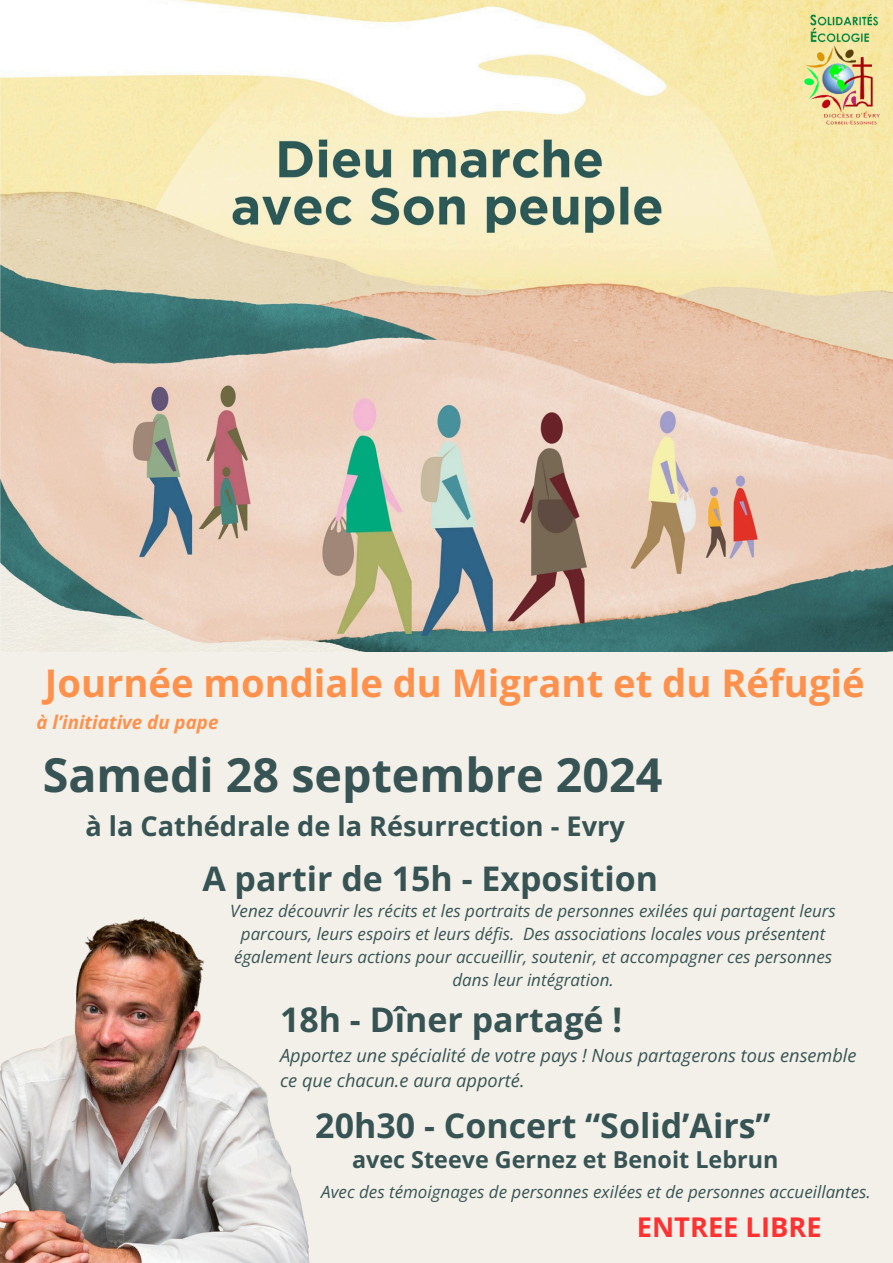
<style>
.page{position:relative;width:893px;height:1263px;background:#f2f0e8}
.page>*{position:absolute;margin:0;border:0;box-sizing:border-box;transform-origin:0 0}
.t1{font:700 46.65px "Open Sans";color:#375354}
.t2{font:700 38.17px "Open Sans";color:#ff914d}
.t3{font:700 33.9px "Open Sans";color:#375354}
.t4{font:700 27.22px "Open Sans";color:#ff3131}
.t5{font:700 27.15px "Open Sans";color:#375354}
.t6{font:700 23.33px "Open Sans";color:#375354}
.t7{font:italic 700 18.75px "Open Sans";color:#ff914d}
.t8{font:italic 18.15px/25.3px "Open Sans";color:#375354}
.t9{font:italic 16.95px/23.1px "Open Sans";color:#375354;text-align:center}
</style>
<div class="page">
<img style="left:0;top:0;width:893px;height:652px">
<img style="left:0;top:917px;width:310px;height:346px">
<img style="left:789px;top:15px;width:104px;height:109px">
<h5 class="t2" style="left:45px;top:656px;width:821px">Journée mondiale du Migrant et du Réfugié</h5>
<h5 class="t7" style="left:37px;top:709px;width:183px">à l’initiative du pape</h5>
<h4 class="t1" style="left:43px;top:742px;width:621px">Samedi 28 septembre 2024</h4>
<h4 class="t5" style="left:85px;top:807px;width:541px">à la Cathédrale de la Résurrection - Evry</h4>
<p class="t3" style="left:202px;top:855px;width:457px">A partir de 15h - Exposition</p>
<p class="t9" style="left:230px;top:899px;width:607px">Venez découvrir les récits et les portraits de personnes exilées qui partagent leurs parcours, leurs espoirs et leurs défis. Des associations locales vous présentent également leurs actions pour accueillir, soutenir, et accompagner ces personnes dans leur intégration.</p>
<p class="t3" style="left:280px;top:996px;width:343px">18h - Dîner partagé !</p>
<h3 class="t8" style="left:280px;top:1042px;width:578px">Apportez une spécialité de votre pays ! Nous partagerons tous ensemble ce que chacun.e aura apporté.</h3>
<p class="t3" style="left:315px;top:1102px;width:457px">20h30 - Concert “Solid’Airs”</p>
<p class="t6" style="left:352px;top:1143px;width:428px">avec Steeve Gernez et Benoit Lebrun</p>
<h2 class="t9" style="left:321px;top:1180px;width:551px">Avec des témoignages de personnes exilées et de personnes accueillantes.</h2>
<h2 class="t4" style="left:637px;top:1208px;width:186px">ENTREE LIBRE</h2>
</div>
